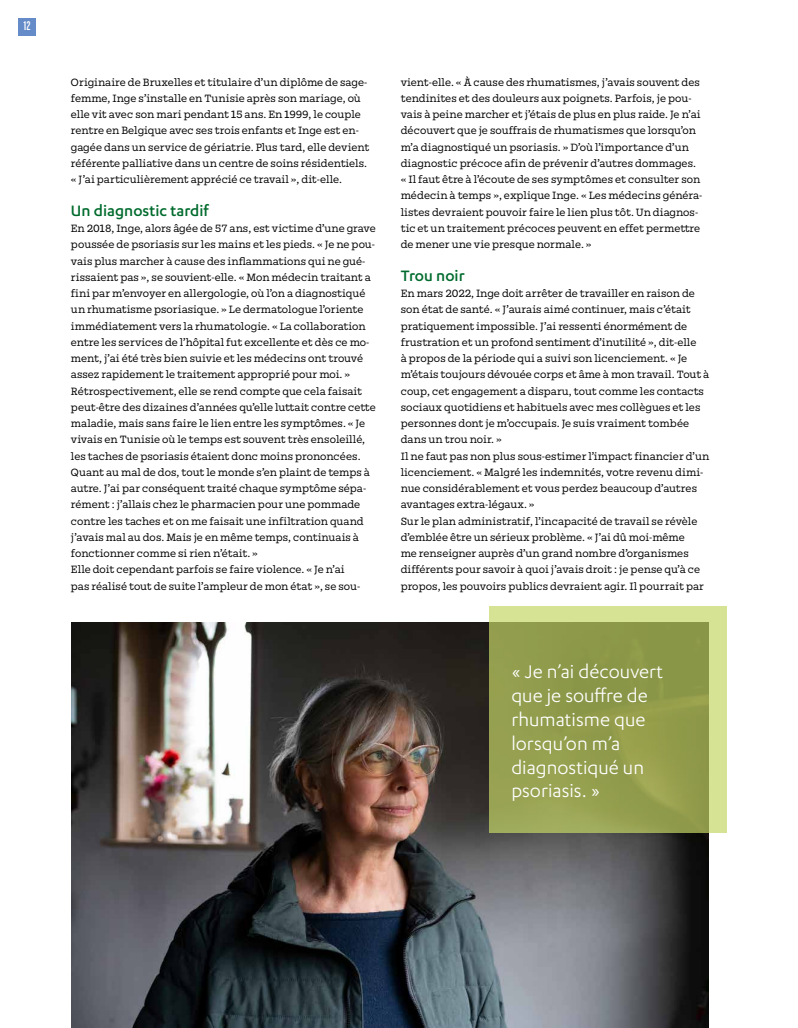
<style>
.page{position:relative;width:798px;height:1028px;background:#fff}
.page>*{position:absolute;margin:0;border:0;box-sizing:border-box;transform-origin:0 0}
.t1{font:21.25px/23.8px "Karbon";color:#fff}
.t2{font:500 17.5px "Karbon";color:#006b2d}
.t3{font:12.5px "Interstate Compressed";color:#fff}
.t4{font:11.25px/16.2px "Mortise";color:#000}
</style>
<div class="page">
<img style="left:72px;top:622px;width:636px;height:406px">
<svg style="left:489px;top:606px;width:237px;height:226px;background:#9ba656"></svg>
<div style="left:18px;top:18px;width:17px;height:17px;background:#658bc8"></div>
<p class="t3" style="left:23px;top:19px;width:9px">12</p>
<p class="t4" style="left:71px;top:74px;width:300px">Originaire de Bruxelles et titulaire d’un diplôme de sage&shy;femme, Inge s’installe en Tunisie après son mariage, où elle vit avec son mari pendant 15 ans. En 1999, le couple rentre en Belgique avec ses trois enfants et Inge est en&shy;gagée dans un service de gériatrie. Plus tard, elle devient référente palliative dans un centre de soins résidentiels. « J’ai particulièrement apprécié ce travail », dit-elle.</p>
<h2 class="t2" style="left:71px;top:201px;width:139px">Un diagnostic tardif</h2>
<p class="t4" style="left:71px;top:220px;width:306px">En 2018, Inge, alors âgée de 57 ans, est victime d’une grave poussée de psoriasis sur les mains et les pieds. « Je ne pou&shy;vais plus marcher à cause des inflammations qui ne gué&shy;rissaient pas », se souvient-elle. « Mon médecin traitant a fini par m’envoyer en allergologie, où l’on a diagnostiqué un rhumatisme psoriasique. » Le dermatologue l’oriente immédiatement vers la rhumatologie. « La collaboration entre les services de l’hôpital fut excellente et dès ce mo&shy;ment, j’ai été très bien suivie et les médecins ont trouvé assez rapidement le traitement approprié pour moi. » Rétrospectivement, elle se rend compte que cela faisait peut-être des dizaines d’années qu’elle luttait contre cette maladie, mais sans faire le lien entre les symptômes. « Je vivais en Tunisie où le temps est souvent très ensoleillé, les taches de psoriasis étaient donc moins prononcées.<br>Quant au mal de dos, tout le monde s’en plaint de temps à autre. J’ai par conséquent traité chaque symptôme sépa&shy;rément : j’allais chez le pharmacien pour une pommade contre les taches et on me faisait une infiltration quand j’avais mal au dos. Mais je en même temps, continuais à fonctionner comme si rien n’était. »<br>Elle doit cependant parfois se faire violence. « Je n’ai<br>pas réalisé tout de suite l’ampleur de mon état », se sou-</p>
<p class="t4" style="left:400px;top:74px;width:303px">vient-elle. « À cause des rhumatismes, j’avais souvent des tendinites et des douleurs aux poignets. Parfois, je pou&shy;vais à peine marcher et j’étais de plus en plus raide. Je n’ai découvert que je souffrais de rhumatismes que lorsqu’on m’a diagnostiqué un psoriasis. » D’où l’importance d’un diagnostic précoce afin de prévenir d’autres dommages. « Il faut être à l’écoute de ses symptômes et consulter son médecin à temps », explique Inge. « Les médecins généra&shy;listes devraient pouvoir faire le lien plus tôt. Un diagnos&shy;tic et un traitement précoces peuvent en effet permettre de mener une vie presque normale. »</p>
<h2 class="t2" style="left:400px;top:266px;width:65px">Trou noir</h2>
<p class="t4" style="left:400px;top:285px;width:310px">En mars 2022, Inge doit arrêter de travailler en raison de son état de santé. « J’aurais aimé continuer, mais c’était pratiquement impossible. J’ai ressenti énormément de frustration et un profond sentiment d’inutilité », dit-elle<br>à propos de la période qui a suivi son licenciement. « Je m’étais toujours dévouée corps et âme à mon travail. Tout à coup, cet engagement a disparu, tout comme les contacts sociaux quotidiens et habituels avec mes collègues et les personnes dont je m’occupais. Je suis vraiment tombée dans un trou noir. »<br>Il ne faut pas non plus sous-estimer l’impact financier d’un licenciement. « Malgré les indemnités, votre revenu dimi&shy;nue considérablement et vous perdez beaucoup d’autres avantages extra-légaux. »<br>Sur le plan administratif, l’incapacité de travail se révèle d’emblée être un sérieux problème. « J’ai dû moi-même<br>me renseigner auprès d’un grand nombre d’organismes différents pour savoir à quoi j’avais droit : je pense qu’à ce propos, les pouvoirs publics devraient agir. Il pourrait par</p>
<h1 class="t1" style="left:511px;top:659px;width:153px">« Je n’ai découvert que je souffre de rhumatisme que lorsqu’on m’a diagnostiqué un psoriasis. »</h1>
</div>
